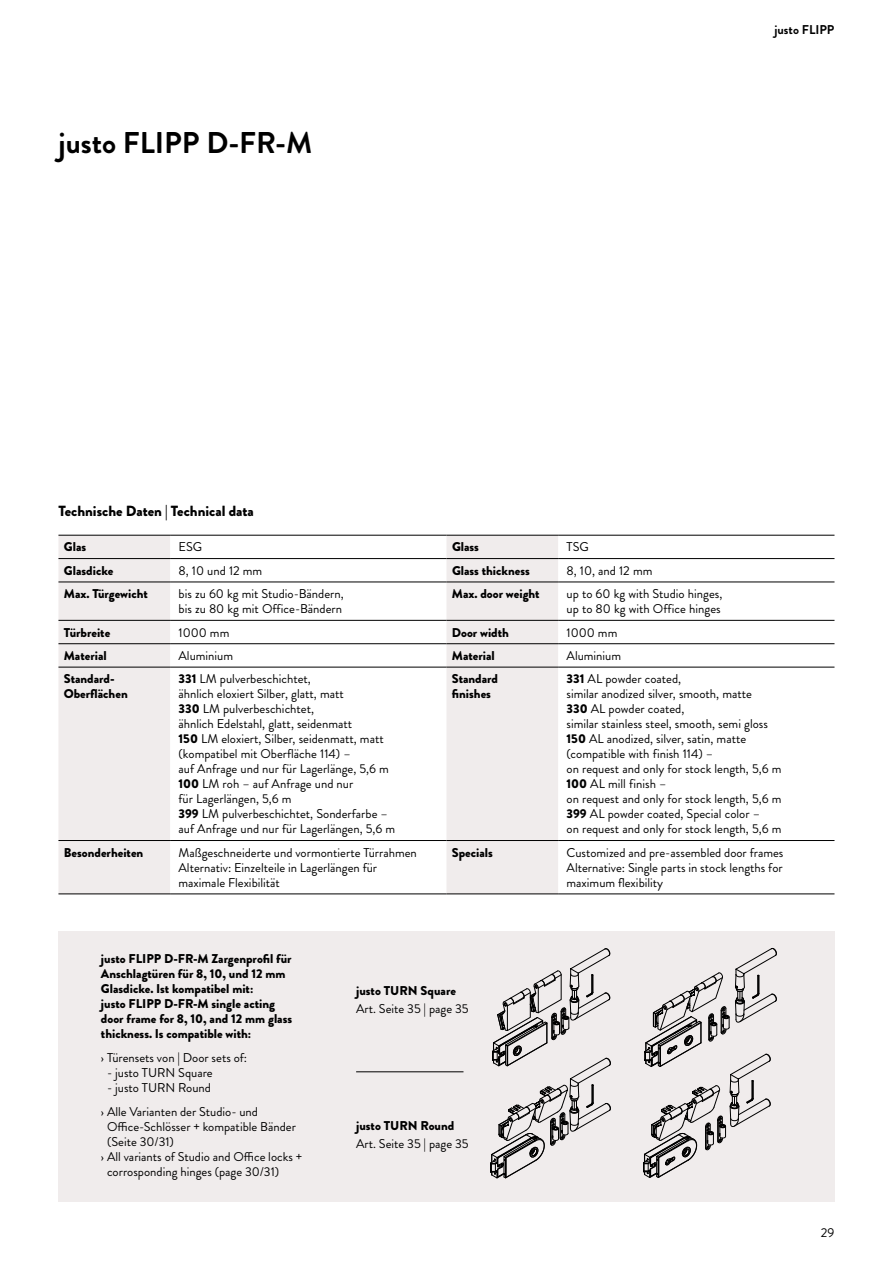
<style>
.page{position:relative;width:893px;height:1263px;background:#fff}
.page>*{position:absolute;margin:0;border:0;box-sizing:border-box;transform-origin:0 0}
.t1{font:700 30px "Brandon Grotesque";color:#000}
.t2{font:900 14.7px "Brandon Grotesque";color:#000}
.t3{font:12.75px/15px "Brandon Grotesque";color:#000}
.t4{font:900 12.75px/15px "Brandon Grotesque";color:#000}
.t5{font:700 12.75px "Brandon Grotesque";color:#000}
.s1{color:#fff}
.s2{font-weight:900}
</style>
<div class="page">
<div style="left:58px;top:931px;width:776px;height:271px;background:#f0ecec"></div>
<svg style="left:643px;top:948px;width:133px;height:230px"></svg>
<svg style="left:490px;top:949px;width:120px;height:229px"></svg>
<svg style="left:58px;top:536px;width:500px;height:358px"></svg>
<hr style="left:58px;top:558px;width:112px;height:1px;background:#000">
<hr style="left:170px;top:558px;width:276px;height:1px;background:#000">
<hr style="left:446px;top:558px;width:112px;height:1px;background:#000">
<hr style="left:558px;top:558px;width:276px;height:1px;background:#000">
<hr style="left:58px;top:582px;width:112px;height:1px;background:#000">
<hr style="left:170px;top:582px;width:276px;height:1px;background:#000">
<hr style="left:446px;top:582px;width:112px;height:1px;background:#000">
<hr style="left:558px;top:582px;width:276px;height:1px;background:#000">
<hr style="left:58px;top:620px;width:112px;height:1px;background:#000">
<hr style="left:170px;top:620px;width:276px;height:1px;background:#000">
<hr style="left:446px;top:620px;width:112px;height:1px;background:#000">
<hr style="left:558px;top:620px;width:276px;height:1px;background:#000">
<hr style="left:58px;top:643px;width:112px;height:1px;background:#000">
<hr style="left:170px;top:643px;width:276px;height:1px;background:#000">
<hr style="left:446px;top:643px;width:112px;height:1px;background:#000">
<hr style="left:558px;top:643px;width:276px;height:1px;background:#000">
<hr style="left:58px;top:667px;width:112px;height:1px;background:#000">
<hr style="left:170px;top:667px;width:276px;height:1px;background:#000">
<hr style="left:446px;top:667px;width:112px;height:1px;background:#000">
<hr style="left:558px;top:667px;width:276px;height:1px;background:#000">
<hr style="left:58px;top:840px;width:112px;height:1px;background:#000">
<hr style="left:170px;top:840px;width:276px;height:1px;background:#000">
<hr style="left:446px;top:840px;width:112px;height:1px;background:#000">
<hr style="left:558px;top:840px;width:276px;height:1px;background:#000">
<hr style="left:58px;top:894px;width:112px;height:1px;background:#000">
<hr style="left:170px;top:894px;width:276px;height:1px;background:#000">
<hr style="left:446px;top:894px;width:112px;height:1px;background:#000">
<hr style="left:558px;top:894px;width:276px;height:1px;background:#000">
<hr style="left:58px;top:535px;width:112px;height:1px;background:#000">
<hr style="left:170px;top:535px;width:276px;height:1px;background:#000">
<hr style="left:446px;top:535px;width:112px;height:1px;background:#000">
<hr style="left:558px;top:535px;width:276px;height:1px;background:#000">
<hr style="left:356px;top:1071px;width:107px;height:1px;background:#000">
<h1 class="t1" style="left:58px;top:130px;width:255px">justo FLIPP D-FR-M</h1>
<p class="t2" style="left:58px;top:505px;width:197px">Technische Daten | Technical data</p>
<p class="t5" style="left:774px;top:24px;width:62px">justo FLIPP</p>
<p class="t4" style="left:64px;top:541px;width:24px">Glas</p>
<p class="t3" style="left:179px;top:540px;width:25px">ESG</p>
<p class="t4" style="left:452px;top:541px;width:28px">Glass</p>
<p class="t3" style="left:567px;top:540px;width:24px">TSG</p>
<p class="t4" style="left:64px;top:564px;width:51px">Glasdicke</p>
<p class="t3" style="left:179px;top:563px;width:85px">8, 10 und 12 mm</p>
<p class="t4" style="left:452px;top:564px;width:79px">Glass thickness</p>
<p class="t3" style="left:567px;top:563px;width:87px">8, 10, and 12 mm</p>
<p class="t4" style="left:64px;top:588px;width:85px">Max. Türgewicht</p>
<p class="t3" style="left:179px;top:587px;width:167px">bis zu 60 kg mit Studio-Bändern, bis zu 80 kg mit Office-Bändern</p>
<p class="t4" style="left:452px;top:588px;width:89px">Max. door weight</p>
<p class="t3" style="left:567px;top:587px;width:157px">up to 60 kg with Studio hinges, up to 80 kg with Office hinges</p>
<p class="t4" style="left:64px;top:626px;width:48px">Türbreite</p>
<p class="t3" style="left:179px;top:625px;width:91px">1000 mm <span class="s1">00mm</span></p>
<p class="t4" style="left:452px;top:626px;width:58px">Door width</p>
<p class="t3" style="left:567px;top:625px;width:91px">1000 mm <span class="s1">00mm</span></p>
<p class="t4" style="left:64px;top:649px;width:44px">Material</p>
<p class="t3" style="left:179px;top:649px;width:56px">Aluminium</p>
<p class="t4" style="left:452px;top:649px;width:44px">Material</p>
<p class="t3" style="left:567px;top:649px;width:56px">Aluminium</p>
<p class="t4" style="left:64px;top:673px;width:65px">Standard-<br>Oberflächen</p>
<p class="t3" style="left:179px;top:672px;width:218px"><span class="s2">331</span> LM pulverbeschichtet,<br>ähnlich eloxiert Silber, glatt, matt<br><span class="s2">330</span> LM pulverbeschichtet,<br>ähnlich Edelstahl, glatt, seidenmatt<br><span class="s2">150</span> LM eloxiert, Silber, seidenmatt, matt (kompatibel mit Oberfläche 114) –<br>auf Anfrage und nur für Lagerlänge, 5,6 m <span class="s2">100</span> LM roh – auf Anfrage und nur<br>für Lagerlängen, 5,6 m<br><span class="s2">399</span> LM pulverbeschichtet, Sonderfarbe – auf Anfrage und nur für Lagerlängen, 5,6 m</p>
<p class="t4" style="left:452px;top:673px;width:48px">Standard finishes</p>
<p class="t3" style="left:566px;top:672px;width:216px"><span class="s2">331</span> AL powder coated,<br>similar anodized silver, smooth, matte<br><span class="s2">330</span> AL powder coated,<br>similar stainless steel, smooth, semi gloss <span class="s2">150</span> AL anodized, silver, satin, matte (compatible with finish 114) –<br>on request and only for stock length, 5,6 m <span class="s2">100</span> AL mill finish –<br>on request and only for stock length, 5,6 m <span class="s2">399</span> AL powder coated, Special color –<br>on request and only for stock length, 5,6 m</p>
<p class="t4" style="left:64px;top:846px;width:81px">Besonderheiten</p>
<p class="t3" style="left:179px;top:845px;width:240px">Maßgeschneiderte und vormontierte Türrahmen<br>Alternativ: Einzelteile in Lagerlängen für maximale Flexibilität</p>
<p class="t4" style="left:452px;top:846px;width:42px">Specials</p>
<p class="t3" style="left:566px;top:845px;width:218px;text-align:justify">Customized and pre-assembled door frames Alternative: Single parts in stock lengths for maximum flexibility</p>
<p class="t4" style="left:101px;top:952px;width:193px">justo FLIPP D-FR-M Zargenprofil für Anschlagtüren für 8, 10, und 12 mm Glasdicke. Ist kompatibel mit:<br>justo FLIPP D-FR-M single acting door frame for 8, 10, and 12 mm glass thickness. Is compatible with:</p>
<p class="t3" style="left:101px;top:1051px;width:148px">› Türensets von | Door sets of:</p>
<p class="t3" style="left:107px;top:1066px;width:107px">- justo TURN Square</p>
<p class="t3" style="left:101px;top:1076px;width:159px;line-height:24px;text-indent:6px">- justo TURN Round<br>› Alle Varianten der Studio- und</p>
<p class="t3" style="left:107px;top:1120px;width:190px">Office-Schlösser + kompatible Bänder</p>
<p class="t3" style="left:107px;top:1135px;width:68px">(Seite 30/31)</p>
<p class="t3" style="left:101px;top:1150px;width:203px">› All variants of Studio and Office locks +</p>
<p class="t3" style="left:107px;top:1165px;width:174px">corrosponding hinges (page 30/31)</p>
<p class="t4" style="left:356px;top:984px;width:101px">justo TURN Square</p>
<p class="t3" style="left:356px;top:1001px;width:114px">Art. Seite 35 | page 35</p>
<p class="t4" style="left:356px;top:1119px;width:100px">justo TURN Round</p>
<p class="t3" style="left:356px;top:1136px;width:114px">Art. Seite 35 | page 35</p>
<p class="t3" style="left:821px;top:1226px;width:15px">29</p>
</div>
